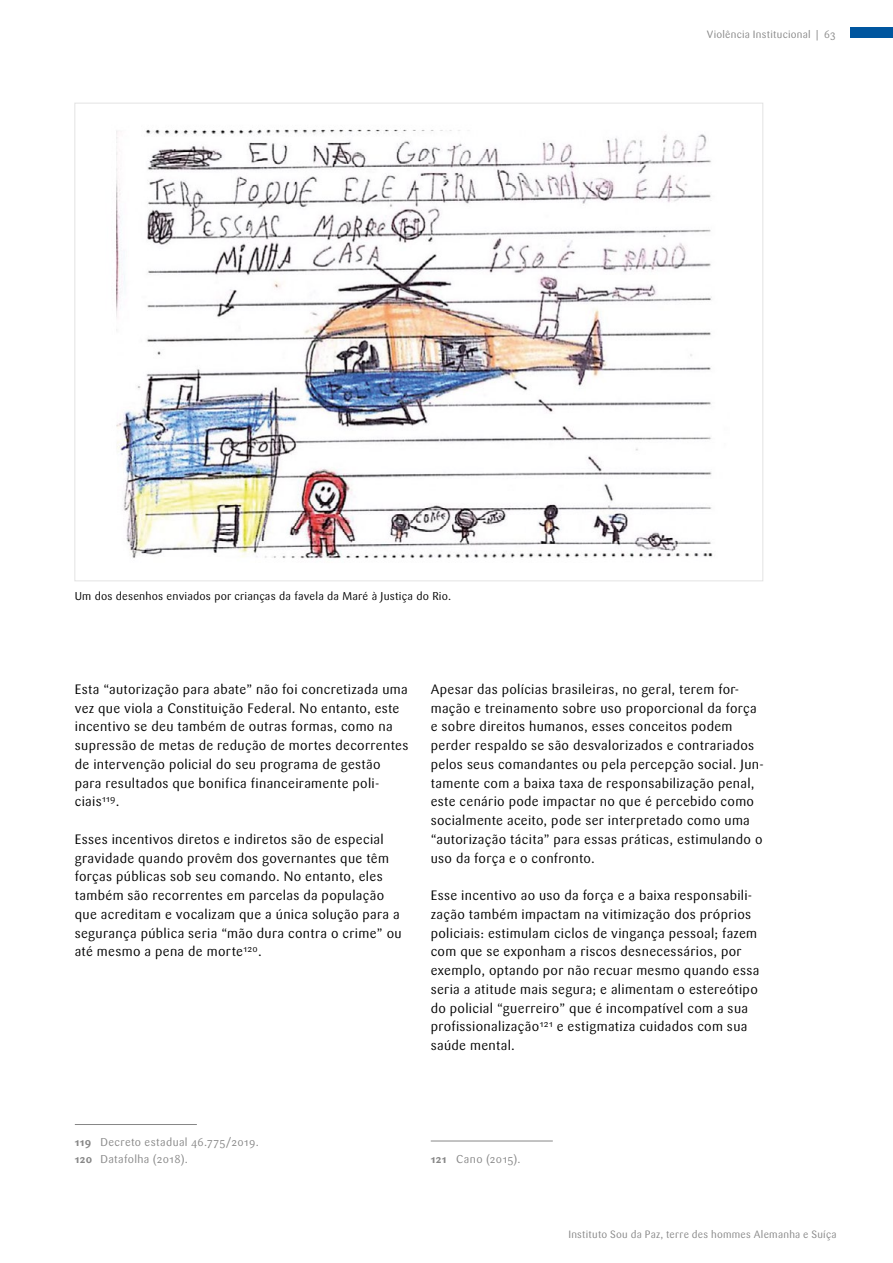
<style>
.page{position:relative;width:893px;height:1263px;background:#fff}
.page>*{position:absolute;margin:0;border:0;box-sizing:border-box;transform-origin:0 0}
._03_copytext{font:13.5px/18.8px "Sari OT";letter-spacing:.025em;color:#000}
.Fußnote_dreistellig{font:11.25px "Sari OT";letter-spacing:.035em;color:#878787}
._03_BU{font:11.25px "Sari OT";letter-spacing:.015em;color:#000}
.t1{font:10.5px "Sari OT";letter-spacing:.025em;color:#878787}
.s1{font-weight:700}
</style>
<div class="page">
<div style="left:850px;top:27px;width:43px;height:11px;background:#00569f"></div>
<hr style="left:431px;top:1140px;width:122px;height:1px;background:#878787">
<hr style="left:75px;top:1124px;width:122px;height:1px;background:#878787">
<img style="left:116px;top:129px;width:597px;height:430px">
<p class="_03_BU" style="left:75px;top:589px;width:378px">Um dos desenhos enviados por crianças da favela da Maré à Justiça do Rio.</p>
<p class="t1" style="left:707px;top:27px;width:130px">Violência Institucional | 63</p>
<p class="_03_copytext" style="left:75px;top:680px;width:335px">Esta “autorização para abate” não foi concretizada uma vez que viola a Constituição Federal. No entanto, este incentivo se deu também de outras formas, como na supressão de metas de redução de mortes decorrentes de intervenção policial do seu programa de gestão para resultados que bonifica financeiramente poli&shy;ciais<sup>119</sup>.</p>
<p class="_03_copytext" style="left:75px;top:830px;width:328px">Esses incentivos diretos e indiretos são de especial gravidade quando provêm dos governantes que têm forças públicas sob seu comando. No entanto, eles também são recorrentes em parcelas da população que acreditam e vocalizam que a única solução para a segurança pública seria “mão dura contra o crime” ou até mesmo a pena de morte<sup>120</sup>.</p>
<p class="_03_copytext" style="left:431px;top:680px;width:334px">Apesar das polícias brasileiras, no geral, terem for&shy;mação e treinamento sobre uso proporcional da força e sobre direitos humanos, esses conceitos podem perder respaldo se são desvalorizados e contrariados pelos seus comandantes ou pela percepção social. Jun&shy;tamente com a baixa taxa de responsabilização penal, este cenário pode impactar no que é percebido como socialmente aceito, pode ser interpretado como uma “autorização tácita” para essas práticas, estimulando o uso da força e o confronto.</p>
<p class="_03_copytext" style="left:431px;top:886px;width:330px">Esse incentivo ao uso da força e a baixa responsabili&shy;zação também impactam na vitimização dos próprios policiais: estimulam ciclos de vingança pessoal; fazem com que se exponham a riscos desnecessários, por exemplo, optando por não recuar mesmo quando essa seria a atitude mais segura; e alimentam o estereótipo do policial “guerreiro” que é incompatível com a sua profissionalização<sup>121</sup> e estigmatiza cuidados com sua saúde mental.</p>
<p class="Fußnote_dreistellig" style="left:75px;top:1135px;width:186px"><span class="s1">119</span> Decreto estadual 46.775/2019.</p>
<p class="Fußnote_dreistellig" style="left:75px;top:1151px;width:115px"><span class="s1">120</span> Datafolha (2018).</p>
<p class="Fußnote_dreistellig" style="left:431px;top:1151px;width:91px"><span class="s1">121</span> Cano (2015).</p>
<p class="t1" style="left:568px;top:1227px;width:270px">Instituto Sou da Paz, terre des hommes Alemanha e Suíça</p>
</div>
